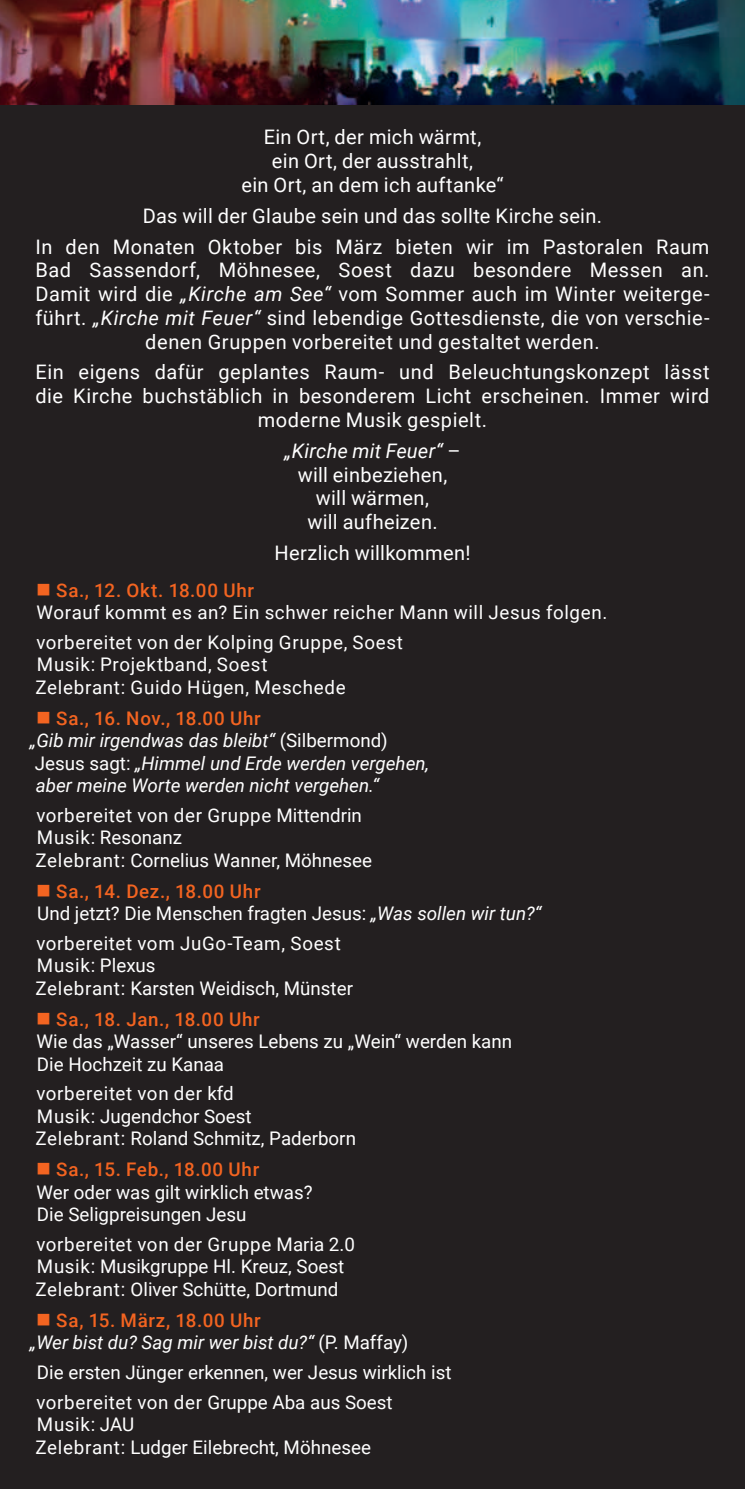
<style>
.page{position:relative;width:745px;height:1489px;background:#fff}
.page>*{position:absolute;margin:0;border:0;box-sizing:border-box;transform-origin:0 0}
.t1{font:20px/23.8px "Roboto";letter-spacing:.025em;color:#fff;text-align:center}
.t2{font:18.75px/22.5px "Roboto";color:#fff}
.t3{font:italic 18.75px/22.5px "Roboto";color:#fff}
.t4{font:18.75px/22.5px "Roboto";letter-spacing:.035em;color:#fff}
.t5{font:18.75px/22.5px "Roboto";letter-spacing:.025em;color:#fff}
.t6{font:500 18.75px "Roboto";letter-spacing:.035em;color:#f36421}
.s1{font-style:italic}
.s2{color:#f36421}
.s3{font-weight:500;color:#f36421}
.s4{font-style:normal}
.s5{font-weight:500;font-style:normal;color:#f36421}
</style>
<div class="page">
<div style="left:0;top:0;width:744px;height:1488px;background:#231f20"></div>
<img style="left:0;top:0;width:744px;height:104px">
<p class="t1" style="left:241px;top:127px;width:263px">Ein Ort, der mich wärmt,<br>ein Ort, der ausstrahlt,<br>ein Ort, an dem ich auftanke“</p>
<p class="t1" style="left:35px;top:202px;width:675px;line-height:30.8px">Das will der Glaube sein und das sollte Kirche sein.<br>In den Monaten Oktober bis März bieten wir im Pastoralen Raum</p>
<p class="t1" style="left:35px;top:260px;width:675px">Bad Sassendorf, Möhnesee, Soest dazu besondere Messen an.<br>Damit wird die <span class="s1">„Kirche am See“</span> vom Sommer auch im Winter weiterge&shy;führt. <span class="s1">„Kirche mit Feuer“</span> sind lebendige Gottesdienste, die von verschie&shy;denen Gruppen vorbereitet und gestaltet werden.</p>
<p class="t1" style="left:35px;top:362px;width:675px">Ein eigens dafür geplantes Raum- und Beleuchtungskonzept lässt die Kirche buchstäblich in besonderem Licht erscheinen. Immer wird moderne Musik gespielt.</p>
<p class="t1" style="left:284px;top:440px;width:177px"><span class="s1">„Kirche mit Feuer“</span> – will einbeziehen, will wärmen,<br>will aufheizen.</p>
<p class="t1" style="left:274px;top:542px;width:197px">Herzlich willkommen!</p>
<p class="t4" style="left:36px;top:580px;width:572px"><span class="s2">■</span> <span class="s3">Sa., 12. Okt. 18.00 Uhr<br></span>Worauf kommt es an? Ein schwer reicher Mann will Jesus folgen.</p>
<p class="t4" style="left:36px;top:632px;width:369px">vorbereitet von der Kolping Gruppe, Soest<br>Musik: Projektband, Soest<br>Zelebrant: Guido Hügen, Meschede</p>
<p class="t6" style="left:36px;top:710px;width:226px">■ Sa., 16. Nov., 18.00 Uhr</p>
<p class="t3" style="left:30px;top:730px;width:359px">„Gib mir irgendwas das bleibt“ <span class="s4">(Silbermond)</span></p>
<p class="t3" style="left:35px;top:753px;width:395px"><span class="s4">Jesus sagt:</span> „Himmel und Erde werden vergehen,</p>
<p class="t3" style="left:36px;top:775px;width:344px">aber meine Worte werden nicht vergehen.“</p>
<p class="t2" style="left:36px;top:805px;width:338px">vorbereitet von der Gruppe Mittendrin<br>Musik: Resonanz<br>Zelebrant: Cornelius Wanner, Möhnesee</p>
<p class="t2" style="left:36px;top:881px;width:506px"><span class="s2">■</span> <span class="s3">Sa., 14. Dez., 18.00 Uhr<br></span>Und jetzt? Die Menschen fragten Jesus: <span class="s1">„Was sollen wir tun?“</span></p>
<p class="t5" style="left:36px;top:933px;width:319px">vorbereitet vom JuGo-Team, Soest<br>Musik: Plexus<br>Zelebrant: Karsten Weidisch, Münster</p>
<p class="t2" style="left:36px;top:1009px;width:477px"><span class="s2">■</span> <span class="s3">Sa., 18. Jan., 18.00 Uhr<br></span>Wie das „Wasser“ unseres Lebens zu „Wein“ werden kann<br>Die Hochzeit zu Kanaa</p>
<p class="t2" style="left:36px;top:1083px;width:322px">vorbereitet von der kfd<br>Musik: Jugendchor Soest<br>Zelebrant: Roland Schmitz, Paderborn</p>
<p class="t2" style="left:36px;top:1159px;width:278px"><span class="s2">■</span> <span class="s3">Sa., 15. Feb., 18.00 Uhr<br></span>Wer oder was gilt wirklich etwas?<br>Die Seligpreisungen Jesu</p>
<p class="t2" style="left:36px;top:1234px;width:321px">vorbereitet von der Gruppe Maria 2.0<br>Musik: Musikgruppe Hl. Kreuz, Soest<br>Zelebrant: Oliver Schütte, Dortmund</p>
<p class="t3" style="left:30px;top:1310px;width:380px;text-indent:6px"><span class="s2">■</span> <span class="s5">Sa, 15. März, 18.00 Uhr<br></span>„Wer bist du? Sag mir wer bist du?“ <span class="s4">(P. Maffay)</span></p>
<p class="t2" style="left:36px;top:1358px;width:416px;line-height:29.5px">Die ersten Jünger erkennen, wer Jesus wirklich ist vorbereitet von der Gruppe Aba aus Soest</p>
<p class="t2" style="left:36px;top:1414px;width:336px">Musik: JAU<br>Zelebrant: Ludger Eilebrecht, Möhnesee</p>
</div>
